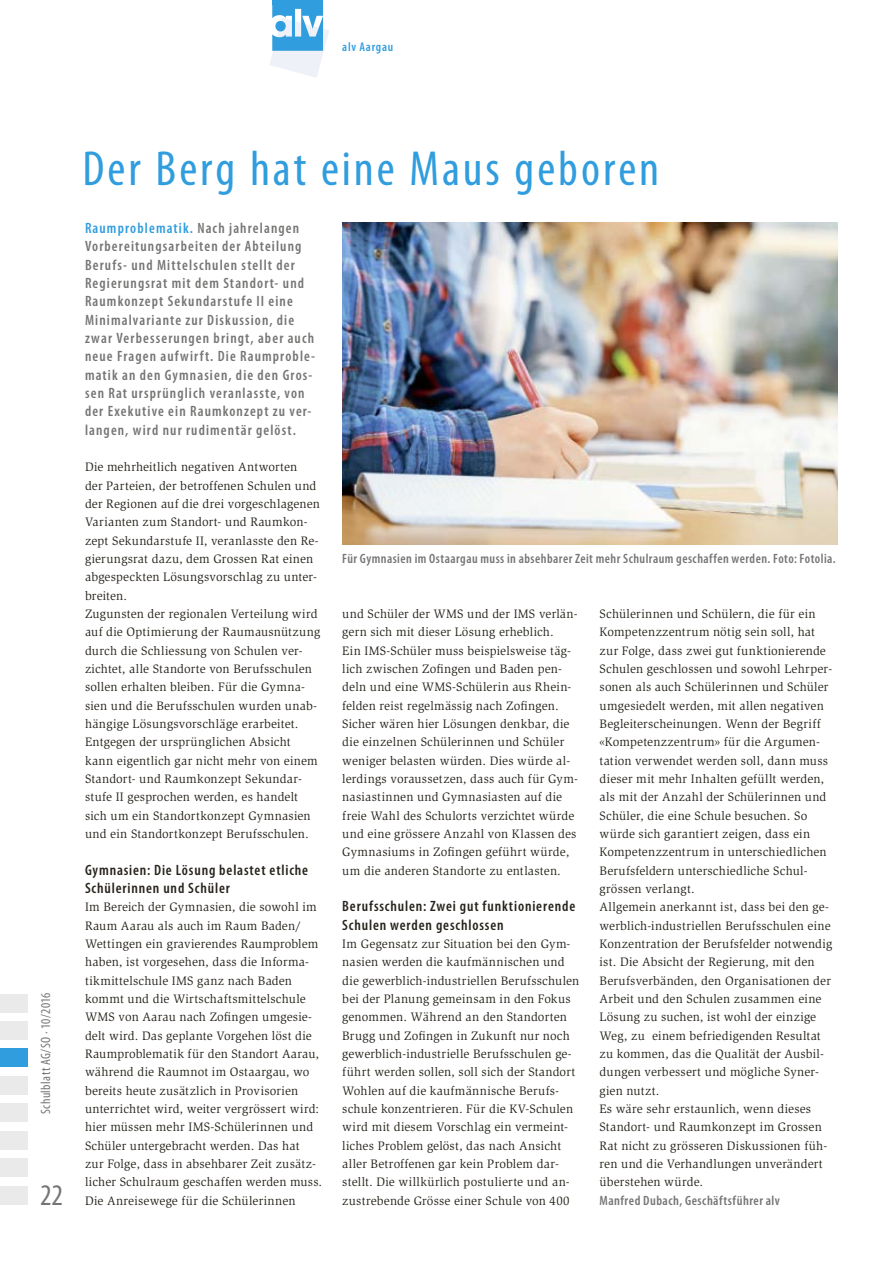
<style>
.page{position:relative;width:893px;height:1263px;background:#fff}
.page>*{position:absolute;margin:0;border:0;box-sizing:border-box;transform-origin:0 0}
.t1{font:condensed 49.5px "Myriad Pro";letter-spacing:.06em;color:#309dde}
.t2{font:condensed 30px "Myriad Pro";color:#757574}
.t3{font:600 condensed 15px/18.3px "Myriad Pro";letter-spacing:.075em;color:#757574}
.t4{font:600 condensed 15px/18.3px "Myriad Pro";letter-spacing:.055em;color:#27231c}
.t5{font:600 condensed 13.5px "Myriad Pro";letter-spacing:.035em;color:#757574}
.t6{font:condensed 13.5px "Myriad Pro";letter-spacing:.03em;color:#777}
.t7{font:12.6px/18.3px "Slimbach Std";letter-spacing:.015em;color:#27231c}
.t8{font:600 condensed 12.6px "Myriad Pro";letter-spacing:.06em;color:#309dde}
.s1{color:#309dde}
</style>
<div class="page">
<div style="left:0;top:1021px;width:28px;height:18px;background:#eaeaea"></div>
<div style="left:0;top:994px;width:28px;height:18px;background:#eaeaea"></div>
<div style="left:0;top:1076px;width:28px;height:18px;background:#eaeaea"></div>
<div style="left:0;top:1103px;width:28px;height:19px;background:#eaeaea"></div>
<div style="left:0;top:1131px;width:28px;height:18px;background:#eaeaea"></div>
<div style="left:0;top:1186px;width:28px;height:18px;background:#eaeaea"></div>
<div style="left:0;top:1158px;width:28px;height:19px;background:#eaeaea"></div>
<div style="left:0;top:1048px;width:28px;height:19px;background:#309dde"></div>
<svg style="left:270px;top:0;width:59px;height:77px"></svg>
<img style="left:342px;top:223px;width:496px;height:322px">
<p class="t8" style="left:342px;top:39px;width:52px">alv Aargau</p>
<p class="t6" style="left:38px;top:1114px;width:123px;rotate:-90deg">Schulblatt AG/SO · 10/2016</p>
<h2 class="t2" style="left:40px;top:1176px;width:24px">22</h2>
<h1 class="t1" style="left:82px;top:138px;width:578px">Der Berg hat eine Maus geboren</h1>
<p class="t3" style="left:85px;top:219px;width:232px"><span class="s1">Raumproblematik.</span> Nach jahrelangen Vorbereitungsarbeiten der Abteilung Berufs- und Mittelschulen stellt der Regierungsrat mit dem Standort- und Raumkonzept Sekundarstufe II eine Minimalvariante zur Diskussion, die zwar Verbesserungen bringt, aber auch neue Fragen aufwirft. Die Raumproble&shy;matik an den Gymnasien, die den Gros&shy;sen Rat ursprünglich veranlasste, von der Exekutive ein Raumkonzept zu ver&shy;langen, wird nur rudimentär gelöst.</p>
<p class="t7" style="left:85px;top:458px;width:237px">Die mehrheitlich negativen Antworten<br>der Parteien, der betroffenen Schulen und der Regionen auf die drei vorgeschlagenen Varianten zum Standort- und Raumkon&shy;zept Sekundarstufe II, veranlasste den Re&shy;gierungsrat dazu, dem Grossen Rat einen abgespeckten Lösungsvorschlag zu unter&shy;breiten.<br>Zugunsten der regionalen Verteilung wird auf die Optimierung der Raumausnützung durch die Schliessung von Schulen ver&shy;zichtet, alle Standorte von Berufsschulen sollen erhalten bleiben. Für die Gymna&shy;sien und die Berufsschulen wurden unab&shy;hängige Lösungsvorschläge erarbeitet.<br>Entgegen der ursprünglichen Absicht kann eigentlich gar nicht mehr von einem Standort- und Raumkonzept Sekundar&shy;stufe II gesprochen werden, es handelt sich um ein Standortkonzept Gymnasien und ein Standortkonzept Berufsschulen.</p>
<p class="t4" style="left:85px;top:860px;width:225px">Gymnasien: Die Lösung belastet etliche<br>Schülerinnen und Schüler</p>
<p class="t7" style="left:85px;top:898px;width:239px">Im Bereich der Gymnasien, die sowohl im Raum Aarau als auch im Raum Baden/ Wettingen ein gravierendes Raumproblem haben, ist vorgesehen, dass die Informa&shy;tikmittelschule IMS ganz nach Baden kommt und die Wirtschaftsmittelschule WMS von Aarau nach Zofingen umgesie&shy;delt wird. Das geplante Vorgehen löst die Raumproblematik für den Standort Aarau, während die Raumnot im Ostaargau, wo bereits heute zusätzlich in Provisorien unterrichtet wird, weiter vergrössert wird: hier müssen mehr IMS-Schülerinnen und Schüler untergebracht werden. Das hat<br>zur Folge, dass in absehbarer Zeit zusätz&shy;licher Schulraum geschaffen werden muss.<br>Die Anreisewege für die Schülerinnen</p>
<p class="t5" style="left:342px;top:550px;width:495px">Für Gymnasien im Ostaargau muss in absehbarer Zeit mehr Schulraum geschaffen werden. Foto: Fotolia.</p>
<p class="t7" style="left:600px;top:605px;width:234px">Schülerinnen und Schülern, die für ein Kompetenzzentrum nötig sein soll, hat zur Folge, dass zwei gut funktionierende Schulen geschlossen und sowohl Lehrper&shy;sonen als auch Schülerinnen und Schüler umgesiedelt werden, mit allen negativen Begleiterscheinungen. Wenn der Begriff «Kompetenzzentrum» für die Argumen&shy;tation verwendet werden soll, dann muss dieser mit mehr Inhalten gefüllt werden, als mit der Anzahl der Schülerinnen und Schüler, die eine Schule besuchen. So würde sich garantiert zeigen, dass ein Kompetenzzentrum in unterschiedlichen Berufsfeldern unterschiedliche Schul&shy;grössen verlangt.<br>Allgemein anerkannt ist, dass bei den ge&shy;werblich-industriellen Berufsschulen eine Konzentration der Berufsfelder notwendig ist. Die Absicht der Regierung, mit den Berufsverbänden, den Organisationen der Arbeit und den Schulen zusammen eine Lösung zu suchen, ist wohl der einzige Weg, zu einem befriedigenden Resultat zu kommen, das die Qualität der Ausbil&shy;dungen verbessert und mögliche Syner&shy;gien nutzt.<br>Es wäre sehr erstaunlich, wenn dieses Standort- und Raumkonzept im Grossen Rat nicht zu grösseren Diskussionen füh&shy;ren und die Verhandlungen unverändert überstehen würde.</p>
<p class="t5" style="left:600px;top:1192px;width:182px">Manfred Dubach, Geschäftsführer alv</p>
<p class="t7" style="left:342px;top:605px;width:237px">und Schüler der WMS und der IMS verlän&shy;gern sich mit dieser Lösung erheblich.<br>Ein IMS-Schüler muss beispielsweise täg&shy;lich zwischen Zofingen und Baden pen&shy;deln und eine WMS-Schülerin aus Rhein&shy;felden reist regelmässig nach Zofingen.<br>Sicher wären hier Lösungen denkbar, die die einzelnen Schülerinnen und Schüler weniger belasten würden. Dies würde al&shy;lerdings voraussetzen, dass auch für Gym&shy;nasiastinnen und Gymnasiasten auf die freie Wahl des Schulorts verzichtet würde und eine grössere Anzahl von Klassen des Gymnasiums in Zofingen geführt würde, um die anderen Standorte zu entlasten.</p>
<p class="t4" style="left:342px;top:897px;width:234px">Berufsschulen: Zwei gut funktionierende<br>Schulen werden geschlossen</p>
<p class="t7" style="left:342px;top:935px;width:239px">Im Gegensatz zur Situation bei den Gym&shy;nasien werden die kaufmännischen und die gewerblich-industriellen Berufsschulen bei der Planung gemeinsam in den Fokus genommen. Während an den Standorten Brugg und Zofingen in Zukunft nur noch gewerblich-industrielle Berufsschulen ge&shy;führt werden sollen, soll sich der Standort Wohlen auf die kaufmännische Berufs&shy;schule konzentrieren. Für die KV-Schulen wird mit diesem Vorschlag ein vermeint&shy;liches Problem gelöst, das nach Ansicht aller Betroffenen gar kein Problem dar&shy;stellt. Die willkürlich postulierte und an&shy;zustrebende Grösse einer Schule von 400</p>
</div>
